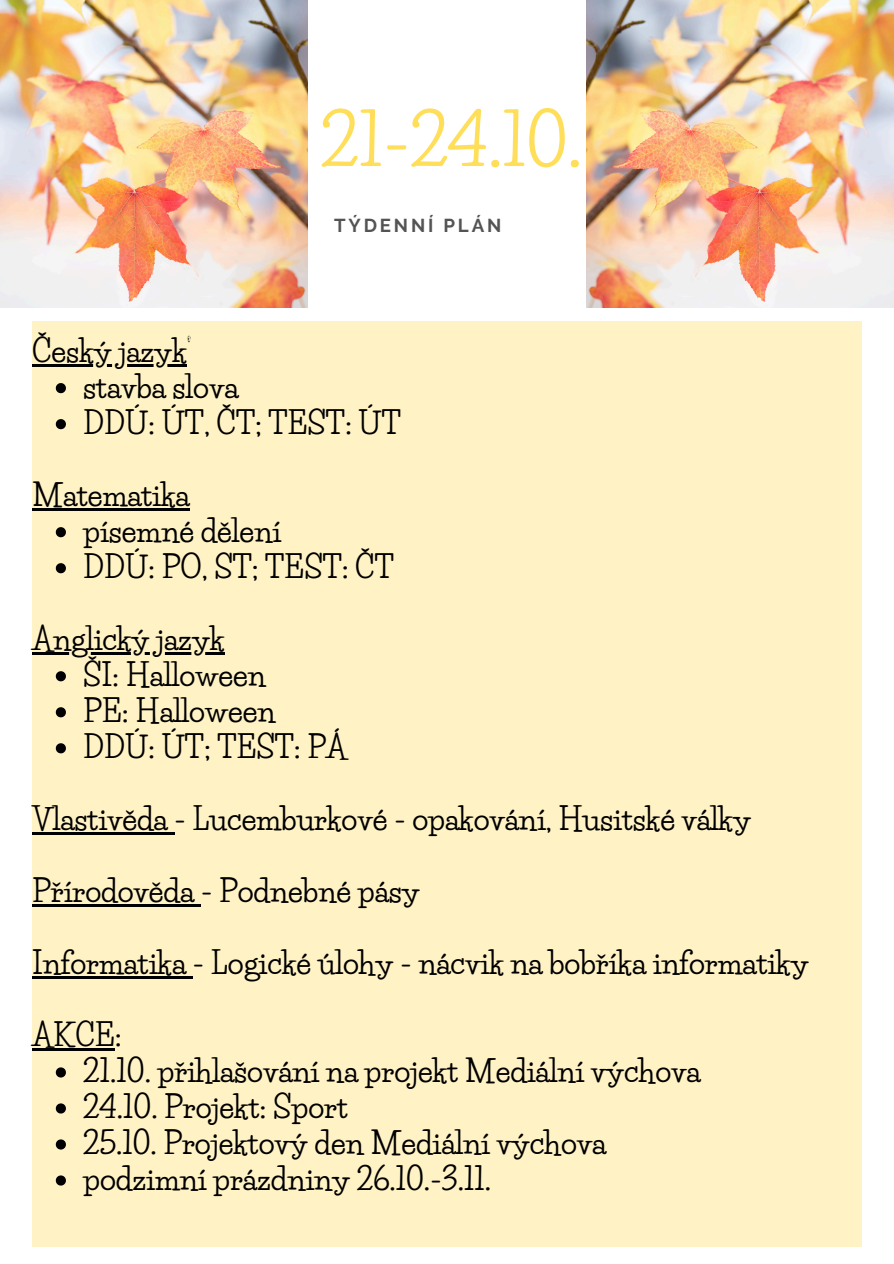
<style>
.page{position:relative;width:894px;height:1264px;background:#fff}
.page>*{position:absolute;margin:0;border:0;box-sizing:border-box;transform-origin:0 0}
.t1{font:700 69.15px "Life Savers";color:#ffde59}
.t2{font:700 30px "Life Savers";color:#000}
.t3{font:700 18.6px "Raleway";letter-spacing:.15em;color:#545454}
</style>
<div class="page">
<div style="left:32px;top:321px;width:829px;height:925px;background:#fff3c5"></div>
<img style="left:0;top:0;width:307px;height:307px">
<img style="left:586px;top:0;width:307px;height:307px">
<hr style="left:32px;top:364px;width:155px;height:2px;background:#000">
<svg style="left:56px;top:383px;width:10px;height:10px"></svg>
<svg style="left:56px;top:419px;width:10px;height:10px"></svg>
<hr style="left:32px;top:508px;width:157px;height:2px;background:#000">
<svg style="left:56px;top:527px;width:10px;height:10px"></svg>
<svg style="left:56px;top:563px;width:10px;height:10px"></svg>
<hr style="left:32px;top:652px;width:193px;height:2px;background:#000">
<svg style="left:56px;top:671px;width:10px;height:10px"></svg>
<svg style="left:56px;top:707px;width:10px;height:10px"></svg>
<svg style="left:56px;top:743px;width:10px;height:10px"></svg>
<hr style="left:32px;top:832px;width:142px;height:2px;background:#000">
<hr style="left:32px;top:904px;width:169px;height:2px;background:#000">
<hr style="left:32px;top:976px;width:160px;height:2px;background:#000">
<hr style="left:32px;top:1048px;width:83px;height:2px;background:#000">
<svg style="left:56px;top:1067px;width:10px;height:10px"></svg>
<svg style="left:56px;top:1103px;width:10px;height:10px"></svg>
<svg style="left:56px;top:1139px;width:10px;height:10px"></svg>
<svg style="left:56px;top:1175px;width:10px;height:10px"></svg>
<p class="t1" style="left:320px;top:99px;width:263px">21-24.10.</p>
<p class="t3" style="left:334px;top:215px;width:168px">TÝDENNÍ PLÁN</p>
<h3 class="t2" style="left:32px;top:332px;width:161px">Český jazyk’</h3>
<p class="t2" style="left:83px;top:368px;width:157px">stavba slova</p>
<p class="t2" style="left:83px;top:404px;width:319px">DDÚ: ÚT, ČT; TEST: ÚT</p>
<h3 class="t2" style="left:32px;top:476px;width:159px">Matematika</h3>
<p class="t2" style="left:83px;top:512px;width:199px">písemné dělení</p>
<p class="t2" style="left:83px;top:548px;width:312px">DDÚ: PO, ST; TEST: ČT</p>
<h3 class="t2" style="left:32px;top:620px;width:194px">Anglický jazyk</h3>
<p class="t2" style="left:83px;top:656px;width:184px">ŠI: Halloween</p>
<p class="t2" style="left:83px;top:692px;width:194px">PE: Halloween</p>
<p class="t2" style="left:83px;top:728px;width:265px">DDÚ: ÚT; TEST: PÁ</p>
<h3 class="t2" style="left:32px;top:800px;width:720px">Vlastivěda - Lucemburkové - opakování, Husitské války</h3>
<h3 class="t2" style="left:32px;top:872px;width:389px">Přírodověda - Podnebné pásy</h3>
<h3 class="t2" style="left:32px;top:944px;width:777px">Informatika - Logické úlohy - nácvik na bobříka informatiky</h3>
<h2 class="t2" style="left:32px;top:1016px;width:91px">AKCE:</h2>
<p class="t2" style="left:83px;top:1052px;width:618px">21.10. přihlašování na projekt Mediální výchova</p>
<p class="t2" style="left:83px;top:1088px;width:266px">24.10. Projekt: Sport</p>
<p class="t2" style="left:83px;top:1124px;width:524px">25.10. Projektový den Mediální výchova</p>
<p class="t2" style="left:83px;top:1160px;width:409px">podzimní prázdniny 26.10.-3.11.</p>
</div>
